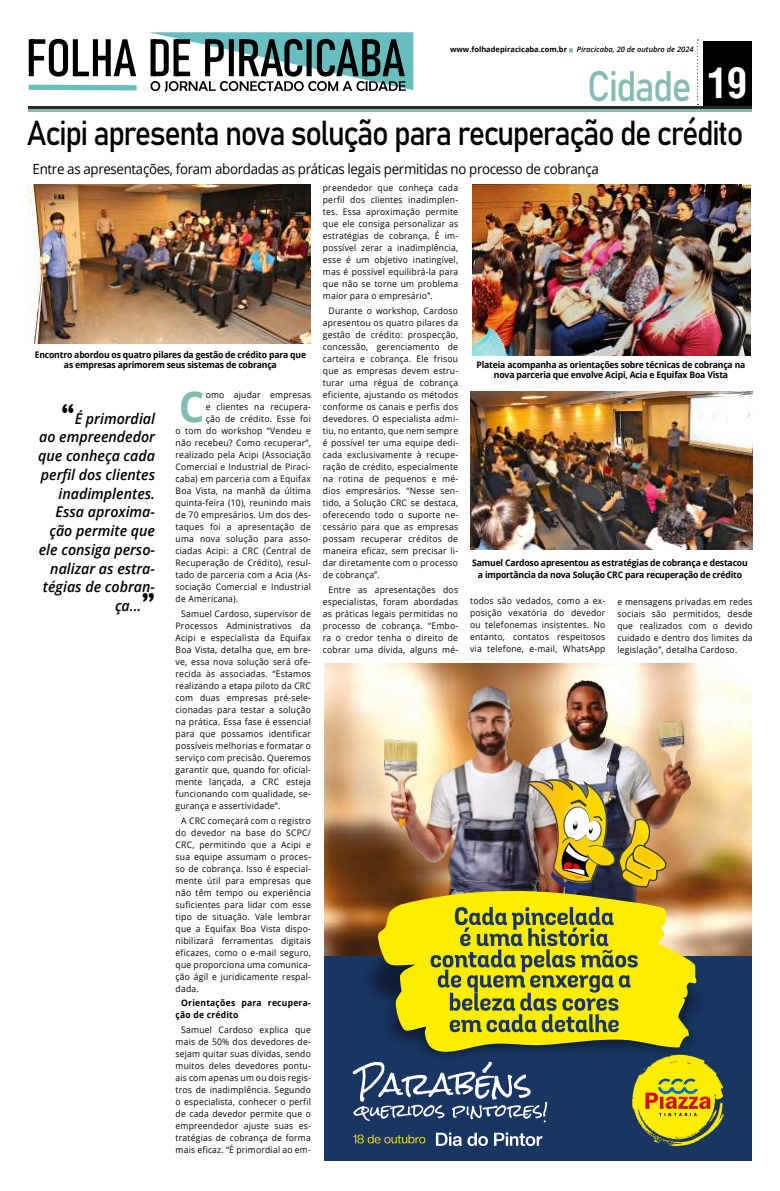
<style>
.page{position:relative;width:780px;height:1191px;background:#fff}
.page>*{position:absolute;margin:0;border:0;box-sizing:border-box;transform-origin:0 0}
.t1{font:700 42.6px "Open Sans";color:#85bbb3;scale:.95 1}
.t2{font:42.1px "Bahnschrift";letter-spacing:-.045em;color:#85bbb3;scale:.89 1}
.t3{font:34.2px "Bahnschrift";letter-spacing:-.05em;color:#000;scale:.9 1}
.t4{font:italic 600 14.8px/18.7px "Open Sans";color:#000;text-align:right;scale:.96 1}
.t5{font:14px "Open Sans";letter-spacing:-.025em;color:#000;scale:.95 1}
.t6{font:700 9.1px/10.1px "Open Sans";letter-spacing:-.02em;color:#000;text-align:center;scale:.95 1}
.t7{font:9px/12px "Open Sans";letter-spacing:.025em;color:#000;text-align:justify;scale:.95 1}
.t8{font:700 9px/12px "Open Sans";letter-spacing:.025em;color:#000;scale:.95 1}
.t9{font:700 7.5px "Open Sans";color:#000}
.t10{font:italic 600 7.5px "Open Sans";color:#000}
.s1{font-family:"Arena Condensed";font-weight:700;font-size:40.6px;color:#fff}
.s2{font-family:"Britannic";font-weight:700;font-style:normal;font-size:29.6px}
</style>
<div class="page">
<div style="left:703px;top:41px;width:48px;height:65px;background:#000"></div>
<hr style="left:28px;top:109px;width:723px;height:2px;background:#85bbb3">
<hr style="left:28px;top:106px;width:723px;height:3px;background:#2c2824">
<svg style="left:697px;top:39px;width:1px;height:66px"></svg>
<svg style="left:28px;top:32px;width:385px;height:60px"></svg>
<svg style="left:569px;top:48px;width:4px;height:4px"></svg>
<div style="left:324px;top:663px;width:427px;height:498px;background:#193663"></div>
<img style="left:324px;top:663px;width:427px;height:292px">
<img style="left:518px;top:680px;width:172px;height:207px">
<img style="left:384px;top:686px;width:182px;height:201px">
<svg style="left:349px;top:931px;width:372px;height:126px"></svg>
<svg style="left:378px;top:887px;width:318px;height:168px"></svg>
<img style="left:430px;top:777px;width:238px;height:255px">
<svg style="left:353px;top:1061px;width:194px;height:61px"></svg>
<svg style="left:353px;top:1134px;width:72px;height:9px"></svg>
<svg style="left:436px;top:1132px;width:106px;height:14px"></svg>
<svg style="left:631px;top:1054px;width:93px;height:92px"></svg>
<img style="left:27px;top:184px;width:284px;height:160px">
<img style="left:472px;top:184px;width:278px;height:172px">
<img style="left:470px;top:391px;width:282px;height:158px">
<p class="t9" style="left:450px;top:44px;width:118px">www.folhadepiracicaba.com.br</p>
<p class="t10" style="left:577px;top:44px;width:118px">Piracicaba, 20 de outubro de 2024</p>
<h2 class="t2" style="left:587px;top:55px;width:181px">Cidade <span class="s1">19</span></h2>
<h3 class="t3" style="left:27px;top:107px;width:797px">Acipi apresenta nova solução para recuperação de crédito</h3>
<h3 class="t5" style="left:33px;top:160px;width:597px">Entre as apresentações, foram abordadas as práticas legais permitidas no processo de cobrança</h3>
<p class="t6" style="left:35px;top:349px;width:287px">Encontro abordou os quatro pilares da gestão de crédito para que as empresas aprimorem seus sistemas de cobrança</p>
<h3 class="t4" style="left:38px;top:409px;width:123px"><span class="s2">“</span>É primordial<br>ao empreendedor que conheça cada perfil dos clientes inadimplentes.<br>Essa aproxima&shy;ção permite que ele consiga perso&shy;nalizar as estra&shy;tégias de cobran&shy;ça...<span class="s2">”</span></h3>
<h1 class="t1" style="left:179px;top:376px;width:29px">C</h1>
<p class="t7" style="left:206px;top:388px;width:112px">omo ajudar empresas</p>
<p class="t7" style="left:206px;top:400px;width:112px">e clientes na recupera-</p>
<p class="t7" style="left:206px;top:412px;width:112px">ção de crédito. Esse foi</p>
<p class="t7" style="left:176px;top:424px;width:144px">o tom do workshop “Vendeu e</p>
<p class="t7" style="left:176px;top:436px;width:144px">não recebeu? Como recuperar”,</p>
<p class="t7" style="left:176px;top:448px;width:144px">realizado pela Acipi (Associação</p>
<p class="t7" style="left:176px;top:460px;width:144px">Comercial e Industrial de Piraci-</p>
<p class="t7" style="left:176px;top:472px;width:144px">caba) em parceria com a Equifax</p>
<p class="t7" style="left:176px;top:484px;width:144px">Boa Vista, na manhã da última</p>
<p class="t7" style="left:176px;top:496px;width:144px">quinta-feira (10), reunindo mais</p>
<p class="t7" style="left:176px;top:508px;width:144px">de 70 empresários. Um dos des-</p>
<p class="t7" style="left:176px;top:520px;width:144px">taques foi a apresentação de</p>
<p class="t7" style="left:176px;top:532px;width:144px">uma nova solução para asso-</p>
<p class="t7" style="left:176px;top:544px;width:144px">ciadas Acipi: a CRC (Central de</p>
<p class="t7" style="left:176px;top:556px;width:144px">Recuperação de Crédito), resul-</p>
<p class="t7" style="left:176px;top:568px;width:144px">tado de parceria com a Acia (As-</p>
<p class="t7" style="left:176px;top:580px;width:144px">sociação Comercial e Industrial</p>
<p class="t7" style="left:176px;top:592px;width:67px">de Americana).</p>
<p class="t7" style="left:176px;top:607px;width:144px;text-indent:6px">Samuel Cardoso, supervisor de Processos Administrativos da Acipi e especialista da Equifax Boa Vista, detalha que, em bre&shy;ve, essa nova solução será ofe&shy;recida às associadas. “Estamos realizando a etapa piloto da CRC com duas empresas pré-sele&shy;cionadas para testar a solução na prática. Essa fase é essencial para que possamos identificar possíveis melhorias e formatar o serviço com precisão. Queremos garantir que, quando for oficial&shy;mente lançada, a CRC esteja funcionando com qualidade, se&shy;gurança e assertividade”.</p>
<p class="t7" style="left:176px;top:814px;width:144px;text-indent:6px">A CRC começará com o registro do devedor na base do SCPC/ CRC, permitindo que a Acipi e sua equipe assumam o proces&shy;so de cobrança. Isso é especial&shy;mente útil para empresas que não têm tempo ou experiência suficientes para lidar com esse tipo de situação. Vale lembrar que a Equifax Boa Vista dispo&shy;nibilizará ferramentas digitais eficazes, como o e-mail seguro, que proporciona uma comunica&shy;ção ágil e juridicamente respal&shy;dada.</p>
<p class="t8" style="left:176px;top:997px;width:144px;text-indent:6px">Orientações para recupera&shy;ção de crédito</p>
<p class="t7" style="left:176px;top:1023px;width:144px;text-indent:6px">Samuel Cardoso explica que mais de 50% dos devedores de&shy;sejam quitar suas dívidas, sendo muitos deles devedores pontu&shy;ais com apenas um ou dois regis&shy;tros de inadimplência. Segundo o especialista, conhecer o perfil de cada devedor permite que o empreendedor ajuste suas es&shy;tratégias de cobrança de forma mais eficaz. “É primordial ao em-</p>
<p class="t7" style="left:323px;top:182px;width:144px">preendedor que conheça cada perfil dos clientes inadimplen&shy;tes. Essa aproximação permite que ele consiga personalizar as estratégias de cobrança. É im&shy;possível zerar a inadimplência, esse é um objetivo inatingível, mas é possível equilibrá-la para que não se torne um problema maior para o empresário”.</p>
<p class="t7" style="left:323px;top:304px;width:144px;text-indent:6px">Durante o workshop, Cardoso apresentou os quatro pilares da gestão de crédito: prospecção, concessão, gerenciamento de carteira e cobrança. Ele frisou que as empresas devem estru&shy;turar uma régua de cobrança eficiente, ajustando os métodos conforme os canais e perfis dos devedores. O especialista admi&shy;tiu, no entanto, que nem sempre é possível ter uma equipe dedi&shy;cada exclusivamente à recupe&shy;ração de crédito, especialmente na rotina de pequenos e mé&shy;dios empresários. “Nesse sen&shy;tido, a Solução CRC se destaca, oferecendo todo o suporte ne&shy;cessário para que as empresas possam recuperar créditos de maneira eficaz, sem precisar li&shy;dar diretamente com o processo de cobrança”.</p>
<p class="t7" style="left:323px;top:583px;width:144px;text-indent:6px">Entre as apresentações dos especialistas, foram abordadas as práticas legais permitidas no processo de cobrança. “Embo&shy;ra o credor tenha o direito de cobrar uma dívida, alguns mé-</p>
<p class="t7" style="left:470px;top:595px;width:144px">todos são vedados, como a ex&shy;posição vexatória do devedor ou telefonemas insistentes. No entanto, contatos respeitosos via telefone, e-mail, WhatsApp</p>
<p class="t7" style="left:617px;top:595px;width:144px">e mensagens privadas em redes sociais são permitidos, desde que realizados com o devido cuidado e dentro dos limites da legislação”, detalha Cardoso.</p>
<p class="t6" style="left:476px;top:359px;width:284px">Plateia acompanha as orientações sobre técnicas de cobrança na nova parceria que envolve Acipi, Acia e Equifax Boa Vista</p>
<p class="t6" style="left:472px;top:556px;width:291px;line-height:12px">Samuel Cardoso apresentou as estratégias de cobrança e destacou a importância da nova Solução CRC para recuperação de crédito</p>
</div>
